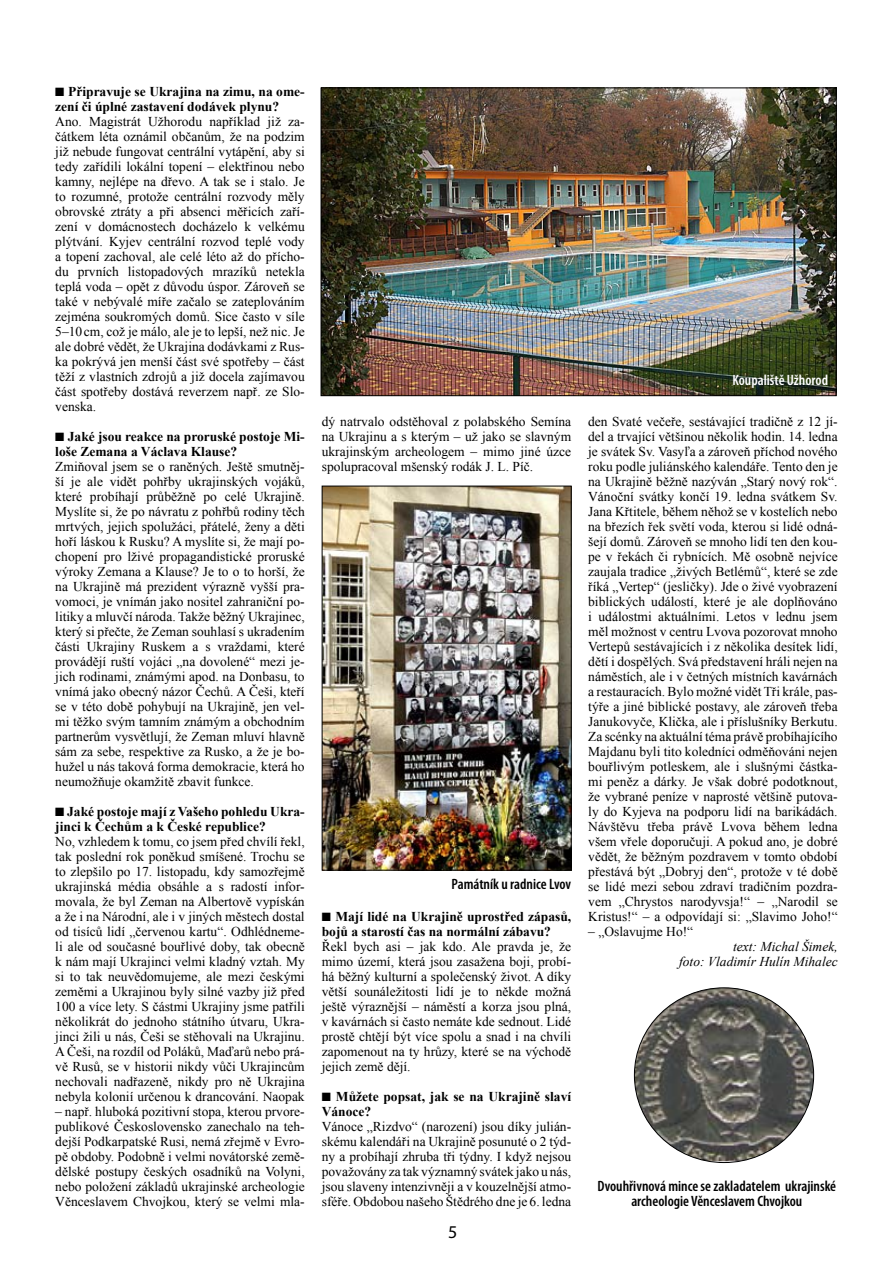
<style>
.page{position:relative;width:893px;height:1263px;background:#fff}
.page>*{position:absolute;margin:0;border:0;box-sizing:border-box;transform-origin:0 0}
.t1{font:18px "Myriad Pro";color:#000}
.t2{font:600 condensed 15px/15px "Myriad Pro";color:#000;text-align:center}
.t3{font:600 condensed 15px "Myriad Pro";color:#fff}
.t4{font:13.5px/15px "Times New Roman";color:#000;text-align:justify}
.t5{font:700 13.5px/15px "Times New Roman";color:#000}
.t6{font:italic 13.5px/15px "Times New Roman";color:#000;text-align:right}
</style>
<div class="page">
<img style="left:323px;top:90px;width:511px;height:304px">
<div style="left:321px;top:88px;width:515px;height:308px;border:1px solid #000"></div>
<img style="left:634px;top:989px;width:180px;height:172px">
<img style="left:324px;top:488px;width:245px;height:380px">
<div style="left:322px;top:486px;width:249px;height:384px;border:1px solid #000"></div>
<p class="t5" style="left:55px;top:84px;width:251px">■ Připravuje se Ukrajina na zimu, na ome&shy;zení či úplné zastavení dodávek plynu?</p>
<p class="t4" style="left:55px;top:114px;width:251px">Ano. Magistrát Užhorodu například již za&shy;čátkem léta oznámil občanům, že na podzim již nebude fungovat centrální vytápění, aby si tedy zařídili lokální topení – elektřinou nebo kamny, nejlépe na dřevo. A tak se i stalo. Je to rozumné, protože centrální rozvody měly obrovské ztráty a při absenci měřicích zaří&shy;zení v domácnostech docházelo k velkému plýtvání. Kyjev centrální rozvod teplé vody a topení zachoval, ale celé léto až do přícho&shy;du prvních listopadových mrazíků netekla teplá voda – opět z důvodu úspor. Zároveň se také v nebývalé míře začalo se zateplováním zejména soukromých domů. Sice často v síle 5–10cm, což je málo, ale je to lepší, než nic. Je ale dobré vědět, že Ukrajina dodávkami z Rus&shy;ka pokrývá jen menší část své spotřeby – část těží z vlastních zdrojů a již docela zajímavou část spotřeby dostává reverzem např. ze Slo&shy;venska.</p>
<p class="t5" style="left:55px;top:429px;width:251px">■ Jaké jsou reakce na proruské postoje Mi&shy;loše Zemana a Václava Klause?</p>
<p class="t4" style="left:55px;top:459px;width:251px">Zmiňoval jsem se o raněných. Ještě smutněj&shy;ší je ale vidět pohřby ukrajinských vojáků, které probíhají průběžně po celé Ukrajině.<br>Myslíte si, že po návratu z pohřbů rodiny těch mrtvých, jejich spolužáci, přátelé, ženy a děti hoří láskou k Rusku? A myslíte si, že mají po&shy;chopení pro lživé propagandistické proruské výroky Zemana a Klause? Je to o to horší, že na Ukrajině má prezident výrazně vyšší pra&shy;vomoci, je vnímán jako nositel zahraniční po&shy;litiky a mluvčí národa. Takže běžný Ukrajinec, který si přečte, že Zeman souhlasí s ukradením části Ukrajiny Ruskem a s vraždami, které provádějí ruští vojáci „na dovolené“ mezi je&shy;jich rodinami, známými apod. na Donbasu, to vnímá jako obecný názor Čechů. A Češi, kteří se v této době pohybují na Ukrajině, jen vel&shy;mi těžko svým tamním známým a obchodním partnerům vysvětlují, že Zeman mluví hlavně sám za sebe, respektive za Rusko, a že je bo&shy;hužel u nás taková forma demokracie, která ho neumožňuje okamžitě zbavit funkce.</p>
<p class="t5" style="left:55px;top:804px;width:251px">■ Jaké postoje mají z Vašeho pohledu Ukra&shy;jinci k Čechům a k České republice?</p>
<p class="t4" style="left:55px;top:834px;width:251px">No, vzhledem k tomu, co jsem před chvílí řekl, tak poslední rok poněkud smíšené. Trochu se to zlepšilo po 17. listopadu, kdy samozřejmě ukrajinská média obsáhle a s radostí infor&shy;movala, že byl Zeman na Albertově vypískán a že i na Národní, ale i v jiných městech dostal od tisíců lidí „červenou kartu“. Odhlédneme&shy;li ale od současné bouřlivé doby, tak obecně k nám mají Ukrajinci velmi kladný vztah. My si to tak neuvědomujeme, ale mezi českými zeměmi a Ukrajinou byly silné vazby již před 100 a více lety. S částmi Ukrajiny jsme patřili několikrát do jednoho státního útvaru, Ukra&shy;jinci žili u nás, Češi se stěhovali na Ukrajinu.<br>A Češi, na rozdíl od Poláků, Maďarů nebo prá&shy;vě Rusů, se v historii nikdy vůči Ukrajincům nechovali nadřazeně, nikdy pro ně Ukrajina nebyla kolonií určenou k drancování. Naopak</p>
<p class="t4" style="left:55px;top:1104px;width:251px">– např. hluboká pozitivní stopa, kterou prvore&shy;publikové Československo zanechalo na teh&shy;dejší Podkarpatské Rusi, nemá zřejmě v Evro&shy;pě obdoby. Podobně i velmi novátorské země&shy;dělské postupy českých osadníků na Volyni, nebo položení základů ukrajinské archeologie Věnceslavem Chvojkou, který se velmi mla-</p>
<p class="t4" style="left:322px;top:414px;width:251px">dý natrvalo odstěhoval z polabského Semína na Ukrajinu a s kterým – už jako se slavným ukrajinským archeologem – mimo jiné úzce spolupracoval mšenský rodák J. L. Píč.</p>
<p class="t2" style="left:452px;top:876px;width:121px">Památník u radnice Lvov</p>
<p class="t5" style="left:322px;top:909px;width:251px">■ Mají lidé na Ukrajině uprostřed zápasů, bojů a starostí čas na normální zábavu?</p>
<p class="t4" style="left:322px;top:939px;width:251px">Řekl bych asi – jak kdo. Ale pravda je, že mimo území, která jsou zasažena boji, probí&shy;há běžný kulturní a společenský život. A díky větší sounáležitosti lidí je to někde možná ještě výraznější – náměstí a korza jsou plná, v kavárnách si často nemáte kde sednout. Lidé prostě chtějí být více spolu a snad i na chvíli zapomenout na ty hrůzy, které se na východě jejich země dějí.</p>
<p class="t5" style="left:322px;top:1089px;width:251px">■ Můžete popsat, jak se na Ukrajině slaví<br>Vánoce?</p>
<p class="t4" style="left:322px;top:1119px;width:251px">Vánoce „Rizdvo“ (narození) jsou díky julián&shy;skému kalendáři na Ukrajině posunuté o 2 týd&shy;ny a probíhají zhruba tři týdny. I když nejsou považovány za tak významný svátek jako u nás, jsou slaveny intenzivněji a v kouzelnější atmo&shy;sféře. Obdobou našeho Štědrého dne je 6. ledna</p>
<h1 class="t1" style="left:448px;top:1221px;width:11px">5</h1>
<p class="t3" style="left:732px;top:371px;width:97px">Koupaliště Užhorod</p>
<p class="t4" style="left:588px;top:414px;width:251px">den Svaté večeře, sestávající tradičně z 12 jí&shy;del a trvající většinou několik hodin. 14. ledna je svátek Sv. Vasyľa a zároveň příchod nového roku podle juliánského kalendáře. Tento den je na Ukrajině běžně nazýván „Starý nový rok“.<br>Vánoční svátky končí 19. ledna svátkem Sv.<br>Jana Křtitele, během něhož se v kostelích nebo na březích řek světí voda, kterou si lidé odná&shy;šejí domů. Zároveň se mnoho lidí ten den kou&shy;pe v řekách či rybnících. Mě osobně nejvíce zaujala tradice „živých Betlémů“, které se zde říká „Vertep“ (jesličky). Jde o živé vyobrazení biblických událostí, které je ale doplňováno i událostmi aktuálními. Letos v lednu jsem měl možnost v centru Lvova pozorovat mnoho Vertepů sestávajících i z několika desítek lidí, dětí i dospělých. Svá představení hráli nejen na náměstích, ale i v četných místních kavárnách a restauracích. Bylo možné vidět Tři krále, pas&shy;týře a jiné biblické postavy, ale zároveň třeba Janukovyče, Klička, ale i příslušníky Berkutu.<br>Za scénky na aktuální téma právě probíhajícího Majdanu byli tito koledníci odměňováni nejen bouřlivým potleskem, ale i slušnými částka&shy;mi peněz a dárky. Je však dobré podotknout, že vybrané peníze v naprosté většině putova&shy;ly do Kyjeva na podporu lidí na barikádách.<br>Návštěvu třeba právě Lvova během ledna všem vřele doporučuji. A pokud ano, je dobré vědět, že běžným pozdravem v tomto období přestává být „Dobryj den“, protože v té době se lidé mezi sebou zdraví tradičním pozdra&shy;vem „Chrystos narodyvsja!“ – „Narodil se Kristus!“ – a odpovídají si: „Slavimo Joho!“</p>
<p class="t4" style="left:588px;top:924px;width:106px">– „Oslavujme Ho!“</p>
<p class="t6" style="left:679px;top:939px;width:160px">text: Michal Šimek,<br>foto: Vladimír Hulín Mihalec</p>
<p class="t2" style="left:598px;top:1178px;width:240px">Dvouhřivnová mince se zakladatelem ukrajinské archeologie Věnceslavem Chvojkou</p>
</div>
